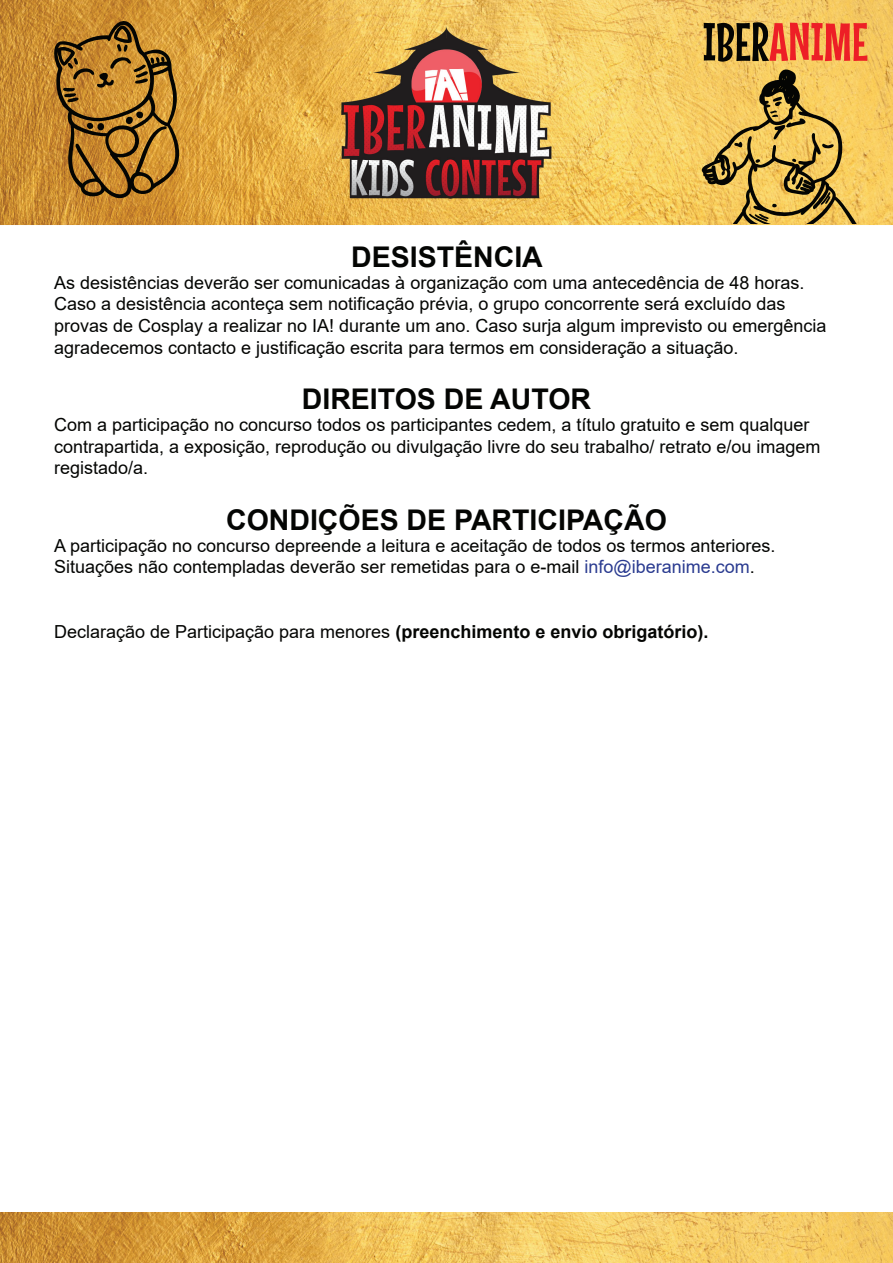
<style>
.page{position:relative;width:893px;height:1263px;background:#fff}
.page>*{position:absolute;margin:0;border:0;box-sizing:border-box;transform-origin:0 0}
.t1{font:54px "Mouse Memoirs";color:#ed1f26}
.t2{font:700 28.5px "Arial";color:#040503}
.t3{font:18px/21.6px "Arial";color:#040503}
.s1{color:#040503}
.s2{color:#2a3b90}
.s3{font-weight:700}
</style>
<div class="page">
<img style="left:0;top:0;width:893px;height:225px">
<img style="left:342px;top:27px;width:209px;height:171px">
<img style="left:0;top:1212px;width:893px;height:51px">
<svg style="left:51px;top:18px;width:131px;height:181px;background:#a57429"></svg>
<svg style="left:702px;top:69px;width:163px;height:155px;background:#c8a64e"></svg>
<h1 class="t1" style="left:703px;top:10px;width:167px"><span class="s1">IBER</span>ANIME</h1>
<h2 class="t2" style="left:351px;top:237px;width:193px">DESISTÊNCIA</h2>
<p class="t3" style="left:54px;top:271px;width:774px">As desistências deverão ser comunicadas à organização com uma antecedência de 48 horas.<br>Caso a desistência aconteça sem notificação prévia, o grupo concorrente será excluído das provas de Cosplay a realizar no IA! durante um ano. Caso surja algum imprevisto ou emergência agradecemos contacto e justificação escrita para termos em consideração a situação.</p>
<h2 class="t2" style="left:302px;top:379px;width:291px">DIREITOS DE AUTOR</h2>
<p class="t3" style="left:54px;top:414px;width:768px">Com a participação no concurso todos os participantes cedem, a título gratuito e sem qualquer contrapartida, a exposição, reprodução ou divulgação livre do seu trabalho/ retrato e/ou imagem registado/a.</p>
<h2 class="t2" style="left:226px;top:500px;width:442px">CONDIÇÕES DE PARTICIPAÇÃO</h2>
<p class="t3" style="left:54px;top:534px;width:723px">A participação no concurso depreende a leitura e aceitação de todos os termos anteriores.<br>Situações não contempladas deverão ser remetidas para o e-mail <span class="s2">info@iberanime.com</span>.</p>
<p class="t3" style="left:54px;top:621px;width:656px">Declaração de Participação para menores <span class="s3">(preenchimento e envio obrigatório).</span></p>
</div>
